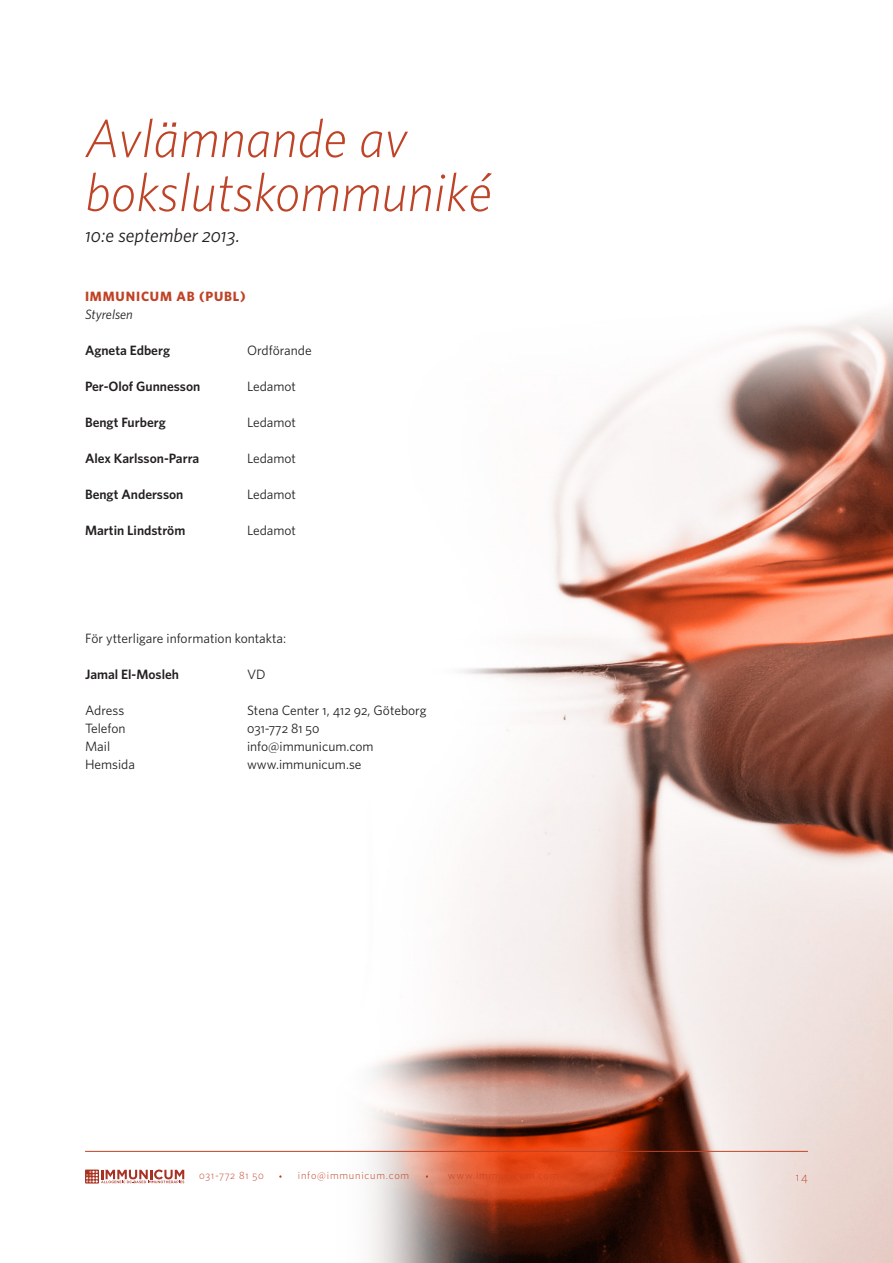
<style>
.page{position:relative;width:893px;height:1263px;background:#fff}
.page>*{position:absolute;margin:0;border:0;box-sizing:border-box;transform-origin:0 0}
.t1{font:italic 300 54px/54px "Whitney HTF";color:#bf4326}
.t2{font:italic 19.5px "Whitney HTF";color:#231f20}
.t3{font:13.5px "Whitney HTF";color:#231f20}
.t4{font:600 13.5px "Whitney HTF";color:#231f20}
.t5{font:700 13.5px "Whitney HTF";letter-spacing:.06em;color:#bf4326}
.t6{font:13.5px "Whitney HTF Book SC";color:#231f20}
.t7{font:italic 13.5px "Whitney HTF";color:#231f20}
.t8{font:12px "Whitney HTF Light SC";color:#bf4326}
.t9{font:300 10.5px "Whitney HTF";letter-spacing:.075em;color:#bf4326}
.t10{font:10.5px "Whitney HTF Light SC";letter-spacing:.075em;color:#bf4326}
.s1{font-family:"Whitney HTF Book Italic SC";font-style:normal}
.s2{font-family:"Whitney HTF Book SC"}
.s3{font-family:"Whitney HTF"}
</style>
<div class="page">
<img style="left:302px;top:314px;width:591px;height:949px">
<hr style="left:85px;top:1151px;width:723px;height:1px;background:#bf4326">
<svg style="left:85px;top:1169px;width:14px;height:14px"></svg>
<svg style="left:86px;top:1169px;width:98px;height:14px"></svg>
<h1 class="t1" style="left:85px;top:110px;width:408px">Avlämnande av bokslutskommuniké</h1>
<h2 class="t2" style="left:85px;top:224px;width:156px"><span class="s1">10</span>:e september <span class="s1">2013</span>.</h2>
<p class="t5" style="left:85px;top:288px;width:162px">IMMUNICUM AB (PUBL)</p>
<p class="t7" style="left:85px;top:306px;width:49px">Styrelsen</p>
<p class="t4" style="left:85px;top:342px;width:86px">Agneta Edberg</p>
<p class="t3" style="left:247px;top:342px;width:66px">Ordförande</p>
<p class="t4" style="left:85px;top:378px;width:117px">Per-Olof Gunnesson</p>
<p class="t3" style="left:247px;top:378px;width:51px">Ledamot</p>
<p class="t4" style="left:85px;top:414px;width:82px">Bengt Furberg</p>
<p class="t3" style="left:247px;top:414px;width:51px">Ledamot</p>
<p class="t4" style="left:85px;top:450px;width:116px">Alex Karlsson-Parra</p>
<p class="t3" style="left:247px;top:450px;width:51px">Ledamot</p>
<p class="t4" style="left:85px;top:486px;width:100px">Bengt Andersson</p>
<p class="t3" style="left:247px;top:486px;width:51px">Ledamot</p>
<p class="t4" style="left:85px;top:522px;width:102px">Martin Lindström</p>
<p class="t3" style="left:247px;top:522px;width:51px">Ledamot</p>
<p class="t3" style="left:85px;top:630px;width:203px">För ytterligare information kontakta:</p>
<p class="t4" style="left:85px;top:666px;width:96px">Jamal El-Mosleh</p>
<p class="t3" style="left:247px;top:666px;width:20px">VD</p>
<p class="t3" style="left:85px;top:702px;width:41px">Adress</p>
<p class="t3" style="left:247px;top:702px;width:181px">Stena Center <span class="s2">1</span>, <span class="s2">412 92</span>, Göteborg</p>
<p class="t3" style="left:85px;top:720px;width:42px">Telefon</p>
<p class="t6" style="left:247px;top:720px;width:74px">031<span class="s3">-</span>772 81 50</p>
<p class="t3" style="left:85px;top:738px;width:27px">Mail</p>
<p class="t3" style="left:247px;top:738px;width:128px">info@immunicum.com</p>
<p class="t3" style="left:85px;top:756px;width:52px">Hemsida</p>
<p class="t3" style="left:247px;top:756px;width:116px">www.immunicum.se</p>
<p class="t10" style="left:199px;top:1169px;width:66px">031-772 81 50</p>
<p class="t9" style="left:298px;top:1169px;width:113px">info@immunicum.com</p>
<p class="t8" style="left:796px;top:1169px;width:13px">14</p>
</div>
